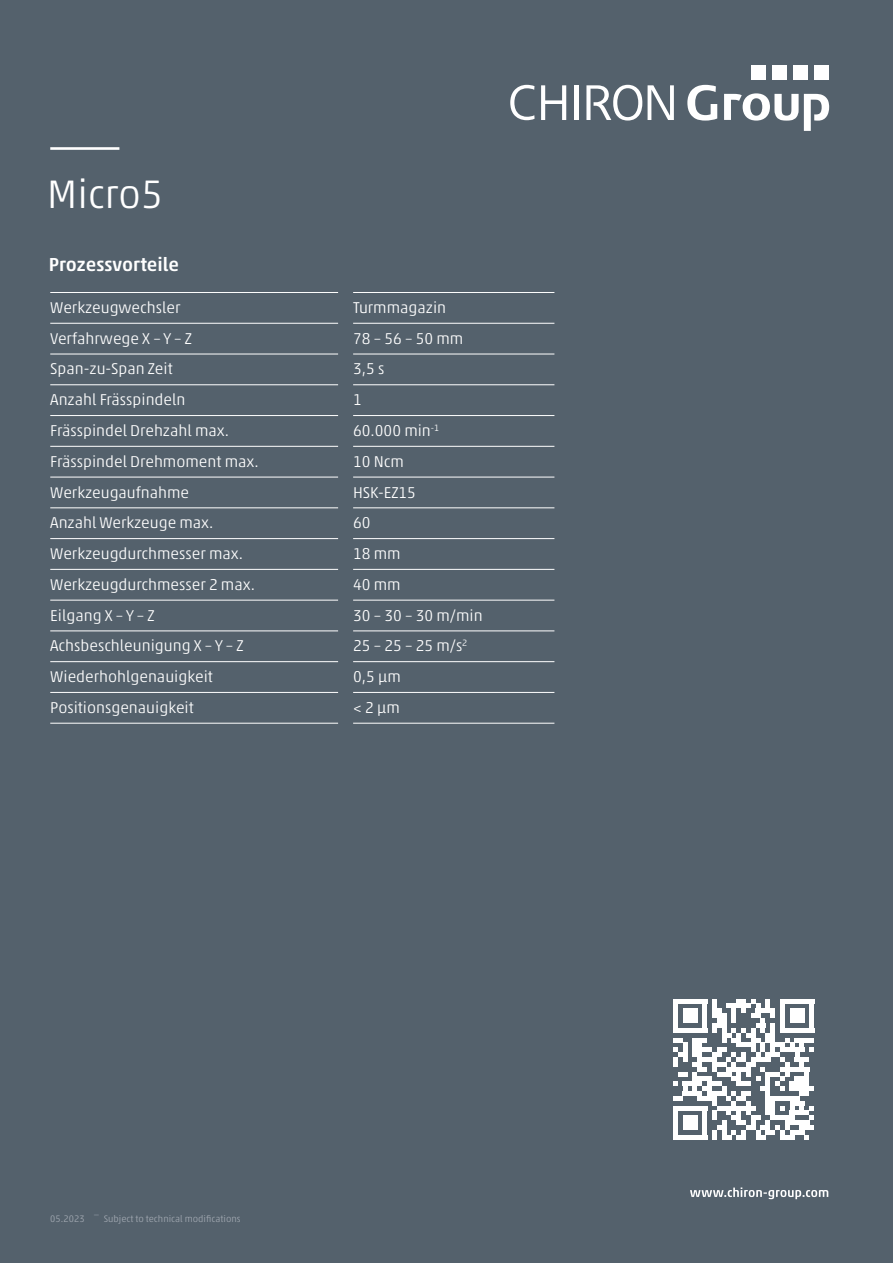
<style>
.page{position:relative;width:893px;height:1263px;background:#54616c}
.page>*{position:absolute;margin:0;border:0;box-sizing:border-box;transform-origin:0 0}
.Headline{font:300 40.35px "Akko W1 G";color:#fff}
.Tabellenkopf__18_pt{font:500 19.05px "Akko W1 G";color:#fff}
.Fliesstext_15_pt_Tab{font:300 15.9px "Akko W1 G";color:#fff}
.Tabellenkopf__18_pt-2{font:300 9.6px "Akko W1 G";color:#a2a9b2}
</style>
<div class="page">
<svg style="left:690px;top:1187px;width:138px;height:12px"></svg>
<hr style="left:50px;top:147px;width:69px;height:3px;background:#fff">
<svg style="left:673px;top:999px;width:141px;height:141px"></svg>
<div style="left:673px;top:1135px;width:34px;height:5px;background:#fff"></div>
<div style="left:683px;top:1115px;width:14px;height:15px;background:#fff"></div>
<hr style="left:50px;top:292px;width:288px;height:1px;background:#fff">
<hr style="left:50px;top:323px;width:288px;height:1px;background:#fff">
<hr style="left:50px;top:354px;width:288px;height:1px;background:#fff">
<hr style="left:50px;top:384px;width:288px;height:1px;background:#fff">
<hr style="left:50px;top:415px;width:288px;height:1px;background:#fff">
<hr style="left:50px;top:446px;width:288px;height:1px;background:#fff">
<hr style="left:50px;top:477px;width:288px;height:1px;background:#fff">
<hr style="left:50px;top:508px;width:288px;height:1px;background:#fff">
<hr style="left:50px;top:538px;width:288px;height:1px;background:#fff">
<hr style="left:50px;top:569px;width:288px;height:1px;background:#fff">
<hr style="left:50px;top:600px;width:288px;height:1px;background:#fff">
<hr style="left:50px;top:631px;width:288px;height:1px;background:#fff">
<hr style="left:50px;top:661px;width:288px;height:1px;background:#fff">
<hr style="left:50px;top:692px;width:288px;height:1px;background:#fff">
<hr style="left:50px;top:723px;width:288px;height:1px;background:#fff">
<hr style="left:353px;top:292px;width:201px;height:1px;background:#fff">
<hr style="left:353px;top:323px;width:201px;height:1px;background:#fff">
<hr style="left:353px;top:354px;width:201px;height:1px;background:#fff">
<hr style="left:353px;top:384px;width:201px;height:1px;background:#fff">
<hr style="left:353px;top:415px;width:201px;height:1px;background:#fff">
<hr style="left:353px;top:446px;width:201px;height:1px;background:#fff">
<hr style="left:353px;top:477px;width:201px;height:1px;background:#fff">
<hr style="left:353px;top:508px;width:201px;height:1px;background:#fff">
<hr style="left:353px;top:538px;width:201px;height:1px;background:#fff">
<hr style="left:353px;top:569px;width:201px;height:1px;background:#fff">
<hr style="left:353px;top:600px;width:201px;height:1px;background:#fff">
<hr style="left:353px;top:631px;width:201px;height:1px;background:#fff">
<hr style="left:353px;top:661px;width:201px;height:1px;background:#fff">
<hr style="left:353px;top:692px;width:201px;height:1px;background:#fff">
<hr style="left:353px;top:723px;width:201px;height:1px;background:#fff">
<div style="left:772px;top:65px;width:14px;height:14px;background:#fff"></div>
<div style="left:793px;top:65px;width:14px;height:14px;background:#fff"></div>
<div style="left:814px;top:65px;width:14px;height:14px;background:#fff"></div>
<div style="left:751px;top:65px;width:14px;height:14px;background:#fff"></div>
<svg style="left:541px;top:85px;width:25px;height:35px"></svg>
<svg style="left:510px;top:85px;width:25px;height:35px"></svg>
<hr style="left:574px;top:85px;width:4px;height:35px;background:#fff">
<svg style="left:724px;top:93px;width:105px;height:38px"></svg>
<svg style="left:687px;top:85px;width:30px;height:36px"></svg>
<svg style="left:648px;top:85px;width:26px;height:35px"></svg>
<svg style="left:586px;top:85px;width:56px;height:36px"></svg>
<p class="Headline" style="left:47px;top:165px;width:117px">Micro5</p>
<p class="Tabellenkopf__18_pt" style="left:49px;top:250px;width:132px">Prozessvorteile</p>
<p class="Fliesstext_15_pt_Tab" style="left:50px;top:296px;width:132px">Werkzeugwechsler</p>
<p class="Fliesstext_15_pt_Tab" style="left:50px;top:327px;width:143px">Verfahrwege X – Y – Z</p>
<p class="Fliesstext_15_pt_Tab" style="left:50px;top:358px;width:124px">Span-zu-Span Zeit</p>
<p class="Fliesstext_15_pt_Tab" style="left:50px;top:388px;width:137px">Anzahl Frässpindeln</p>
<p class="Fliesstext_15_pt_Tab" style="left:50px;top:419px;width:180px">Frässpindel Drehzahl max.</p>
<p class="Fliesstext_15_pt_Tab" style="left:50px;top:450px;width:210px">Frässpindel Drehmoment max.</p>
<p class="Fliesstext_15_pt_Tab" style="left:50px;top:481px;width:140px">Werkzeugaufnahme</p>
<p class="Fliesstext_15_pt_Tab" style="left:50px;top:511px;width:165px">Anzahl Werkzeuge max.</p>
<p class="Fliesstext_15_pt_Tab" style="left:50px;top:542px;width:194px">Werkzeugdurchmesser max.</p>
<p class="Fliesstext_15_pt_Tab" style="left:50px;top:573px;width:206px">Werkzeugdurchmesser 2 max.</p>
<p class="Fliesstext_15_pt_Tab" style="left:50px;top:604px;width:106px">Eilgang X – Y – Z</p>
<p class="Fliesstext_15_pt_Tab" style="left:50px;top:634px;width:195px">Achsbeschleunigung X – Y – Z</p>
<p class="Fliesstext_15_pt_Tab" style="left:50px;top:665px;width:164px">Wiederhohlgenauigkeit</p>
<p class="Fliesstext_15_pt_Tab" style="left:50px;top:696px;width:145px">Positionsgenauigkeit</p>
<p class="Fliesstext_15_pt_Tab" style="left:353px;top:296px;width:94px">Turmmagazin</p>
<p class="Fliesstext_15_pt_Tab" style="left:353px;top:327px;width:112px">78 – 56 – 50 mm</p>
<p class="Fliesstext_15_pt_Tab" style="left:353px;top:358px;width:33px">3,5 s</p>
<p class="Fliesstext_15_pt_Tab" style="left:353px;top:388px;width:10px">1</p>
<p class="Fliesstext_15_pt_Tab" style="left:353px;top:419px;width:88px">60.000 min<sup>-1</sup></p>
<p class="Fliesstext_15_pt_Tab" style="left:353px;top:450px;width:52px">10 Ncm</p>
<p class="Fliesstext_15_pt_Tab" style="left:353px;top:481px;width:64px">HSK-EZ15</p>
<p class="Fliesstext_15_pt_Tab" style="left:353px;top:511px;width:19px">60</p>
<p class="Fliesstext_15_pt_Tab" style="left:353px;top:542px;width:49px">18 mm</p>
<p class="Fliesstext_15_pt_Tab" style="left:353px;top:573px;width:49px">40 mm</p>
<p class="Fliesstext_15_pt_Tab" style="left:353px;top:604px;width:131px">30 – 30 – 30 m/min</p>
<p class="Fliesstext_15_pt_Tab" style="left:353px;top:634px;width:116px">25 – 25 – 25 m/s<sup>2</sup></p>
<p class="Fliesstext_15_pt_Tab" style="left:353px;top:665px;width:49px">0,5 µm</p>
<p class="Fliesstext_15_pt_Tab" style="left:353px;top:696px;width:48px">&lt; 2 µm</p>
<p class="Tabellenkopf__18_pt-2" style="left:50px;top:1211px;width:36px">05.2023</p>
<p class="Tabellenkopf__18_pt-2" style="left:104px;top:1211px;width:138px">Subject to technical modifications</p>
</div>
